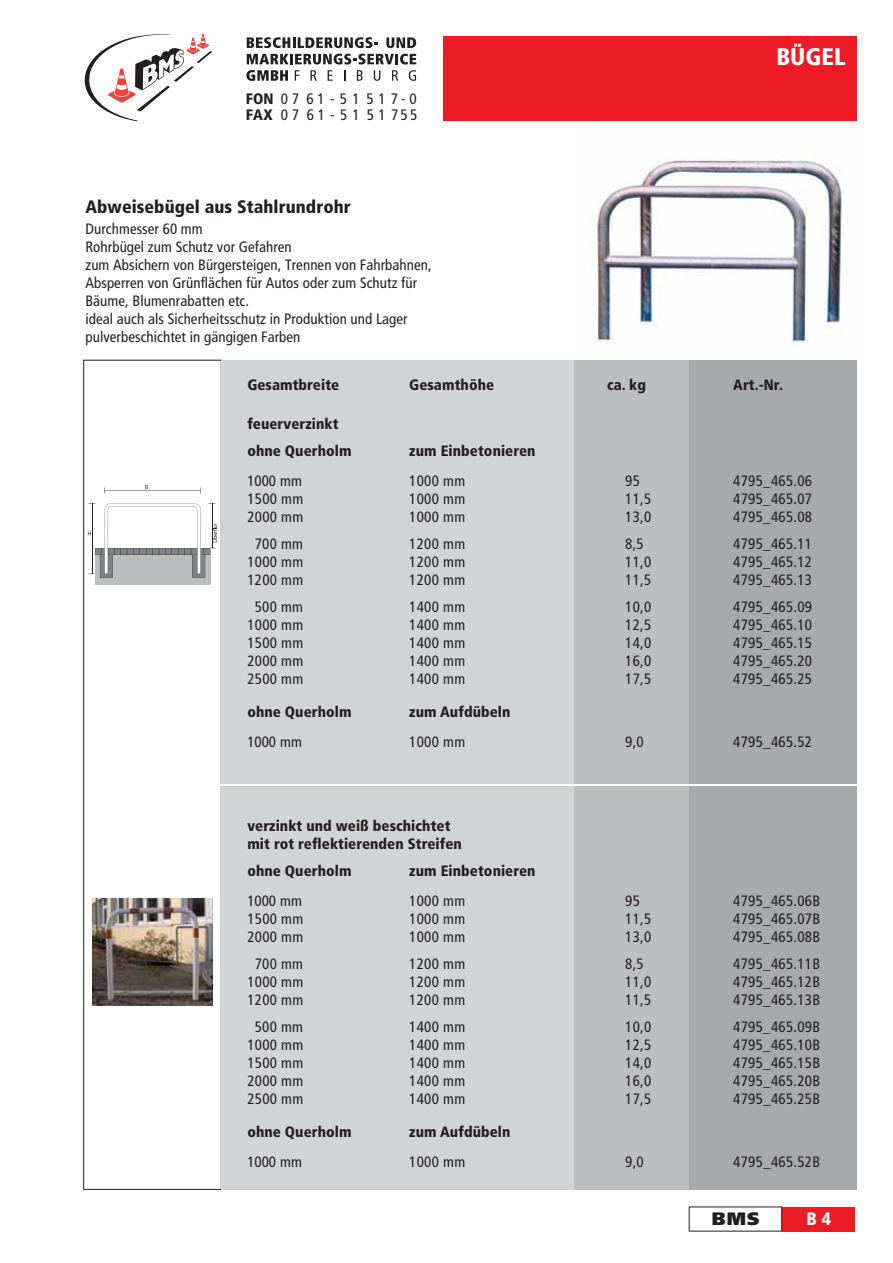
<style>
.page{position:relative;width:893px;height:1263px;background:#fff}
.page>*{position:absolute;margin:0;border:0;box-sizing:border-box;transform-origin:0 0}
.t1{font:900 condensed 24px "Frutiger LT";letter-spacing:.005em;color:#fff}
.t2{font:900 condensed 18px "Frutiger LT";letter-spacing:.005em;color:#231f20}
.t3{font:900 18px "Frutiger LT";color:#231f20}
.t4{font:900 condensed 18px "Frutiger LT";color:#fff}
.t5{font:condensed 15.15px/16.4px "Frutiger LT";letter-spacing:.275em;color:#231f20}
.t6{font:condensed 15px/18px "Frutiger LT";letter-spacing:.02em;color:#231f20}
.t7{font:900 condensed 15px/27px "Frutiger LT";letter-spacing:.005em;color:#231f20}
.s1{font-weight:900}
</style>
<div class="page">
<img style="left:597px;top:113px;width:260px;height:233px">
<div style="left:443px;top:36px;width:413px;height:85px;background:#ed1c24"></div>
<div style="left:668px;top:360px;width:189px;height:830px;background:#a7a9ac"></div>
<svg style="left:84px;top:33px;width:128px;height:88px"></svg>
<svg style="left:247px;top:37px;width:131px;height:11px"></svg>
<svg style="left:386px;top:37px;width:30px;height:11px"></svg>
<svg style="left:246px;top:54px;width:170px;height:27px"></svg>
<div style="left:573px;top:360px;width:116px;height:830px;background:#bcbec0"></div>
<div style="left:782px;top:1207px;width:72px;height:24px;background:#ed1c24"></div>
<div style="left:95px;top:551px;width:115px;height:34px;background:#bcbec0"></div>
<svg style="left:145px;top:485px;width:3px;height:4px"></svg>
<svg style="left:88px;top:503px;width:129px;height:75px"></svg>
<img style="left:92px;top:898px;width:121px;height:108px">
<div style="left:83px;top:360px;width:138px;height:830px;border:1px solid #231f20"></div>
<div style="left:221px;top:360px;width:353px;height:830px;background:#d1d3d4"></div>
<hr style="left:207px;top:784px;width:663px;height:2px;background:#fff">
<p class="t5" style="left:246px;top:92px;width:173px"><span class="s1">FON</span> 07 61-51 517-0<br><span class="s1">FAX</span> 07 61-51 51755</p>
<p class="t2" style="left:85px;top:199px;width:267px">Abweisebügel aus Stahlrundrohr</p>
<p class="t6" style="left:85px;top:222px;width:348px">Durchmesser 60 mm<br>Rohrbügel zum Schutz vor Gefahren<br>zum Absichern von Bürgersteigen, Trennen von Fahrbahnen, Absperren von Grünflächen für Autos oder zum Schutz für Bäume, Blumenrabatten etc.<br>ideal auch als Sicherheitsschutz in Produktion und Lager pulverbeschichtet in gängigen Farben</p>
<p class="t1" style="left:776px;top:46px;width:71px">BÜGEL</p>
<p class="t7" style="left:247px;top:373px;width:93px">Gesamtbreite</p>
<p class="t7" style="left:409px;top:373px;width:86px">Gesamthöhe</p>
<p class="t7" style="left:607px;top:373px;width:40px">ca. kg</p>
<p class="t7" style="left:733px;top:373px;width:51px">Art.-Nr.</p>
<p class="t7" style="left:247px;top:412px;width:106px">feuerverzinkt ohne Querholm</p>
<p class="t7" style="left:409px;top:439px;width:128px">zum Einbetonieren</p>
<p class="t6" style="left:247px;top:474px;width:56px">1000 mm</p>
<p class="t6" style="left:409px;top:474px;width:57px">1000 mm</p>
<p class="t6" style="left:625px;top:474px;width:16px">95</p>
<p class="t6" style="left:733px;top:474px;width:80px">4795_465.06</p>
<p class="t6" style="left:247px;top:492px;width:57px">1500 mm</p>
<p class="t6" style="left:409px;top:492px;width:57px">1000 mm</p>
<p class="t6" style="left:625px;top:492px;width:28px">11,5</p>
<p class="t6" style="left:733px;top:492px;width:80px">4795_465.07</p>
<p class="t6" style="left:247px;top:510px;width:57px">2000 mm</p>
<p class="t6" style="left:409px;top:510px;width:57px">1000 mm</p>
<p class="t6" style="left:625px;top:510px;width:28px">13,0</p>
<p class="t6" style="left:733px;top:510px;width:80px">4795_465.08</p>
<p class="t6" style="left:255px;top:537px;width:50px">700 mm</p>
<p class="t6" style="left:409px;top:537px;width:57px">1200 mm</p>
<p class="t6" style="left:625px;top:537px;width:20px">8,5</p>
<p class="t6" style="left:733px;top:537px;width:80px">4795_465.11</p>
<p class="t6" style="left:247px;top:555px;width:57px">1000 mm</p>
<p class="t6" style="left:409px;top:555px;width:57px">1200 mm</p>
<p class="t6" style="left:625px;top:555px;width:28px">11,0</p>
<p class="t6" style="left:733px;top:555px;width:80px">4795_465.12</p>
<p class="t6" style="left:247px;top:573px;width:57px">1200 mm</p>
<p class="t6" style="left:409px;top:573px;width:57px">1200 mm</p>
<p class="t6" style="left:625px;top:573px;width:28px">11,5</p>
<p class="t6" style="left:733px;top:573px;width:80px">4795_465.13</p>
<p class="t6" style="left:255px;top:600px;width:50px">500 mm</p>
<p class="t6" style="left:409px;top:600px;width:57px">1400 mm</p>
<p class="t6" style="left:625px;top:600px;width:28px">10,0</p>
<p class="t6" style="left:733px;top:600px;width:80px">4795_465.09</p>
<p class="t6" style="left:247px;top:618px;width:57px">1000 mm</p>
<p class="t6" style="left:409px;top:618px;width:57px">1400 mm</p>
<p class="t6" style="left:625px;top:618px;width:28px">12,5</p>
<p class="t6" style="left:733px;top:618px;width:80px">4795_465.10</p>
<p class="t6" style="left:247px;top:636px;width:57px">1500 mm</p>
<p class="t6" style="left:409px;top:636px;width:57px">1400 mm</p>
<p class="t6" style="left:625px;top:636px;width:28px">14,0</p>
<p class="t6" style="left:733px;top:636px;width:80px">4795_465.15</p>
<p class="t6" style="left:247px;top:654px;width:57px">2000 mm</p>
<p class="t6" style="left:409px;top:654px;width:57px">1400 mm</p>
<p class="t6" style="left:625px;top:654px;width:28px">16,0</p>
<p class="t6" style="left:733px;top:654px;width:80px">4795_465.20</p>
<p class="t6" style="left:247px;top:672px;width:57px">2500 mm</p>
<p class="t6" style="left:409px;top:672px;width:57px">1400 mm</p>
<p class="t6" style="left:625px;top:672px;width:28px">17,5</p>
<p class="t6" style="left:733px;top:672px;width:80px">4795_465.25</p>
<p class="t7" style="left:247px;top:700px;width:106px">ohne Querholm</p>
<p class="t7" style="left:409px;top:700px;width:103px">zum Aufdübeln</p>
<p class="t6" style="left:247px;top:735px;width:56px">1000 mm</p>
<p class="t6" style="left:409px;top:735px;width:57px">1000 mm</p>
<p class="t6" style="left:625px;top:735px;width:20px">9,0</p>
<p class="t6" style="left:733px;top:735px;width:80px">4795_465.52</p>
<p class="t7" style="left:247px;top:818px;width:216px;line-height:18px">verzinkt und weiß beschichtet mit rot reflektierenden Streifen</p>
<p class="t7" style="left:247px;top:859px;width:106px">ohne Querholm</p>
<p class="t7" style="left:409px;top:859px;width:128px">zum Einbetonieren</p>
<p class="t6" style="left:247px;top:894px;width:56px">1000 mm</p>
<p class="t6" style="left:409px;top:894px;width:57px">1000 mm</p>
<p class="t6" style="left:625px;top:894px;width:16px">95</p>
<p class="t6" style="left:733px;top:894px;width:88px">4795_465.06B</p>
<p class="t6" style="left:247px;top:912px;width:57px">1500 mm</p>
<p class="t6" style="left:409px;top:912px;width:57px">1000 mm</p>
<p class="t6" style="left:625px;top:912px;width:28px">11,5</p>
<p class="t6" style="left:733px;top:912px;width:88px">4795_465.07B</p>
<p class="t6" style="left:247px;top:930px;width:57px">2000 mm</p>
<p class="t6" style="left:409px;top:930px;width:57px">1000 mm</p>
<p class="t6" style="left:625px;top:930px;width:28px">13,0</p>
<p class="t6" style="left:733px;top:930px;width:88px">4795_465.08B</p>
<p class="t6" style="left:255px;top:957px;width:50px">700 mm</p>
<p class="t6" style="left:409px;top:957px;width:57px">1200 mm</p>
<p class="t6" style="left:625px;top:957px;width:20px">8,5</p>
<p class="t6" style="left:733px;top:957px;width:88px">4795_465.11B</p>
<p class="t6" style="left:247px;top:975px;width:57px">1000 mm</p>
<p class="t6" style="left:409px;top:975px;width:57px">1200 mm</p>
<p class="t6" style="left:625px;top:975px;width:28px">11,0</p>
<p class="t6" style="left:733px;top:975px;width:88px">4795_465.12B</p>
<p class="t6" style="left:247px;top:993px;width:57px">1200 mm</p>
<p class="t6" style="left:409px;top:993px;width:57px">1200 mm</p>
<p class="t6" style="left:625px;top:993px;width:28px">11,5</p>
<p class="t6" style="left:733px;top:993px;width:88px">4795_465.13B</p>
<p class="t6" style="left:255px;top:1020px;width:50px">500 mm</p>
<p class="t6" style="left:409px;top:1020px;width:57px">1400 mm</p>
<p class="t6" style="left:625px;top:1020px;width:28px">10,0</p>
<p class="t6" style="left:733px;top:1020px;width:88px">4795_465.09B</p>
<p class="t6" style="left:247px;top:1038px;width:57px">1000 mm</p>
<p class="t6" style="left:409px;top:1038px;width:57px">1400 mm</p>
<p class="t6" style="left:625px;top:1038px;width:28px">12,5</p>
<p class="t6" style="left:733px;top:1038px;width:88px">4795_465.10B</p>
<p class="t6" style="left:247px;top:1056px;width:57px">1500 mm</p>
<p class="t6" style="left:409px;top:1056px;width:57px">1400 mm</p>
<p class="t6" style="left:625px;top:1056px;width:28px">14,0</p>
<p class="t6" style="left:733px;top:1056px;width:88px">4795_465.15B</p>
<p class="t6" style="left:247px;top:1074px;width:57px">2000 mm</p>
<p class="t6" style="left:409px;top:1074px;width:57px">1400 mm</p>
<p class="t6" style="left:625px;top:1074px;width:28px">16,0</p>
<p class="t6" style="left:733px;top:1074px;width:88px">4795_465.20B</p>
<p class="t6" style="left:247px;top:1092px;width:57px">2500 mm</p>
<p class="t6" style="left:409px;top:1092px;width:57px">1400 mm</p>
<p class="t6" style="left:625px;top:1092px;width:28px">17,5</p>
<p class="t6" style="left:733px;top:1092px;width:88px">4795_465.25B</p>
<p class="t7" style="left:247px;top:1120px;width:106px">ohne Querholm</p>
<p class="t7" style="left:409px;top:1120px;width:103px">zum Aufdübeln</p>
<p class="t6" style="left:247px;top:1155px;width:56px">1000 mm</p>
<p class="t6" style="left:409px;top:1155px;width:57px">1000 mm</p>
<p class="t6" style="left:625px;top:1155px;width:20px">9,0</p>
<p class="t6" style="left:733px;top:1155px;width:88px">4795_465.52B</p>
<p class="t3" style="left:712px;top:1208px;width:49px">BMS</p>
<p class="t4" style="left:806px;top:1211px;width:26px">B 4</p>
</div>
